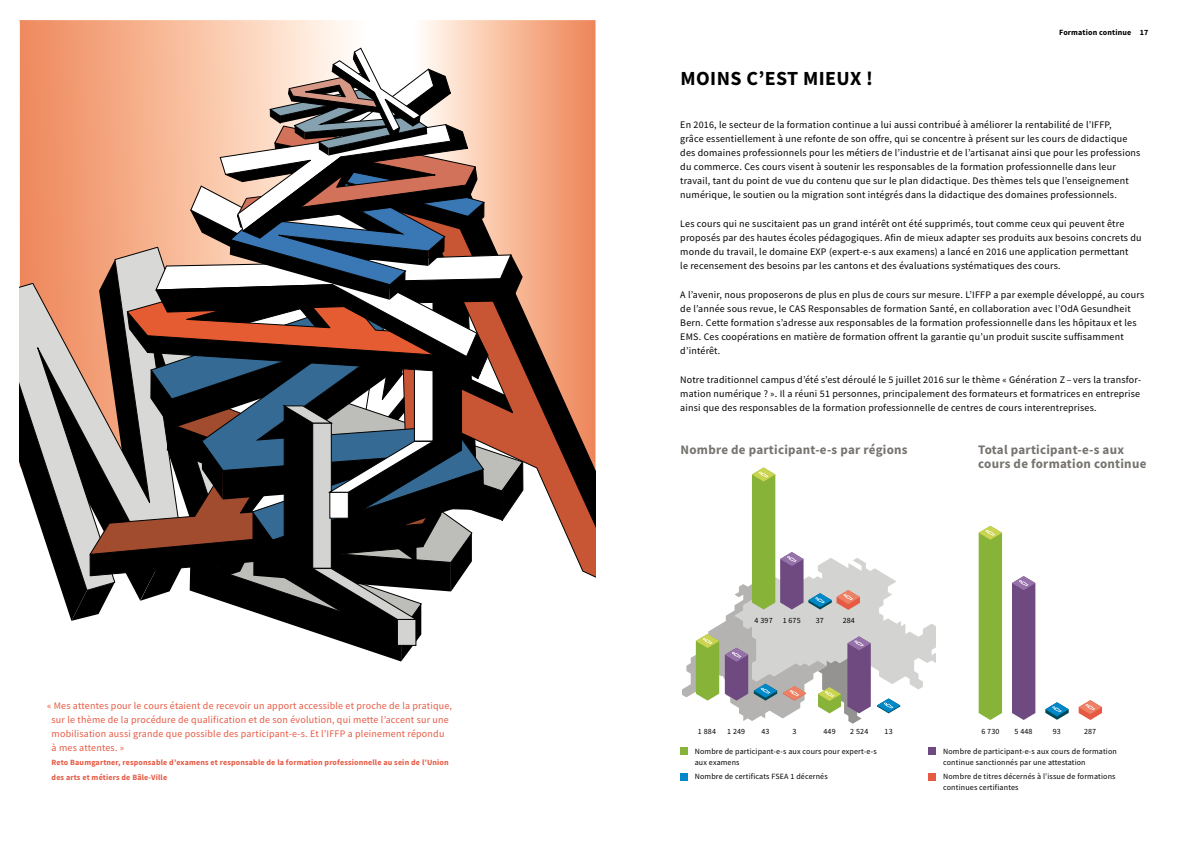
<style>
.page{position:relative;width:1191px;height:842px;background:#fff}
.page>*{position:absolute;margin:0;border:0;box-sizing:border-box;transform-origin:0 0}
.t1{font:700 20px "Source Sans Pro";letter-spacing:.02em;color:#000}
.t2{font:700 13px/14.2px "Source Sans Pro";letter-spacing:.02em;color:#777470}
.t3{font:10px/14.2px "Source Sans Pro";letter-spacing:.02em;color:#000}
.t4{font:10px/14.2px "Source Sans Pro";letter-spacing:.02em;color:#e65a44}
.t5{font:8px/11px "Source Sans Pro";letter-spacing:.02em;color:#000}
.t6{font:700 8px/14.2px "Source Sans Pro";letter-spacing:.02em;color:#e65a44}
.t7{font:700 8px "Source Sans Pro";letter-spacing:.02em;color:#000}
.t8{font:700 6.5px/7.8px "Source Sans Pro";letter-spacing:.065em;color:#000}
</style>
<div class="page">
<svg style="left:539px;top:20px;width:56px;height:148px;background:#f1976e"></svg>
<svg style="left:539px;top:168px;width:56px;height:410px;background:#c88063"></svg>
<svg style="left:20px;top:20px;width:519px;height:641px"></svg>
<svg style="left:682px;top:467px;width:254px;height:257px"></svg>
<svg style="left:978px;top:526px;width:24px;height:194px;background:#91b846"></svg>
<svg style="left:1012px;top:576px;width:23px;height:144px;background:#785588"></svg>
<svg style="left:1045px;top:702px;width:23px;height:18px"></svg>
<svg style="left:1078px;top:700px;width:24px;height:20px"></svg>
<div style="left:680px;top:747px;width:7px;height:8px;background:#88b339"></div>
<div style="left:680px;top:773px;width:7px;height:7px;background:#0088c8"></div>
<div style="left:928px;top:748px;width:7px;height:7px;background:#6f4a80"></div>
<div style="left:928px;top:773px;width:7px;height:7px;background:#e65a44"></div>
<p class="t4" style="left:52px;top:698px;width:402px;text-indent:-5px">« Mes attentes pour le cours étaient de recevoir un apport accessible et proche de la pratique, sur le thème de la procédure de qualification et de son évolution, qui mette l’accent sur une mobilisation aussi grande que possible des participant-e-s. Et l’IFFP a pleinement répondu<br>à mes attentes. »</p>
<p class="t6" style="left:52px;top:755px;width:399px">Reto Baumgartner, responsable d’examens et responsable de la formation professionnelle au sein de l’Union des arts et métiers de Bâle-Ville</p>
<p class="t7" style="left:1059px;top:27px;width:91px">Formation continue 17</p>
<h1 class="t1" style="left:680px;top:65px;width:194px">MOINS C’EST MIEUX !</h1>
<p class="t3" style="left:680px;top:117px;width:462px">En 2016, le secteur de la formation continue a lui aussi contribué à améliorer la rentabilité de l’IFFP,<br>grâce essentiellement à une refonte de son offre, qui se concentre à présent sur les cours de didactique des domaines professionnels pour les métiers de l’industrie et de l’artisanat ainsi que pour les professions du commerce. Ces cours visent à soutenir les responsables de la formation professionnelle dans leur travail, tant du point de vue du contenu que sur le plan didactique. Des thèmes tels que l’enseignement numérique, le soutien ou la migration sont intégrés dans la didactique des domaines professionnels.</p>
<p class="t3" style="left:680px;top:216px;width:463px">Les cours qui ne suscitaient pas un grand intérêt ont été supprimés, tout comme ceux qui peuvent être proposés par des hautes écoles pédagogiques. Afin de mieux adapter ses produits aux besoins concrets du monde du travail, le domaine EXP (expert-e-s aux examens) a lancé en 2016 une application permettant<br>le recensement des besoins par les cantons et des évaluations systématiques des cours.</p>
<p class="t3" style="left:680px;top:287px;width:465px">A l’avenir, nous proposerons de plus en plus de cours sur mesure. L’IFFP a par exemple développé, au cours de l’année sous revue, le CAS Responsables de formation Santé, en collaboration avec l’OdA Gesundheit Bern. Cette formation s’adresse aux responsables de la formation professionnelle dans les hôpitaux et les EMS. Ces coopérations en matière de formation offrent la garantie qu’un produit suscite suffisamment d’intérêt.</p>
<p class="t3" style="left:680px;top:372px;width:462px;text-align:justify">Notre traditionnel campus d’été s’est déroulé le 5 juillet 2016 sur le thème « Génération Z – vers la transfor&shy;mation numérique ? ». Il a réuni 51 personnes, principalement des formateurs et formatrices en entreprise ainsi que des responsables de la formation professionnelle de centres de cours interentreprises.</p>
<h2 class="t2" style="left:680px;top:442px;width:229px">Nombre de participant-e-s par régions</h2>
<h2 class="t2" style="left:978px;top:442px;width:170px">Total participant-e-s aux cours de formation continue</h2>
<p class="t8" style="left:681px;top:250px;width:222px">Anzahl Teilnehmende an Kursen für Prüfungsexpertinnen/-experten<br>Anzahl Teilnehmende an Weiterbildungskursen mit Testat<br>Anzahl abgegebene Zertifikate SVEB 1</p>
<p class="t5" style="left:754px;top:615px;width:20px">4 397</p>
<p class="t5" style="left:782px;top:615px;width:20px">1 675</p>
<p class="t5" style="left:816px;top:615px;width:10px">37</p>
<p class="t5" style="left:842px;top:615px;width:14px">284</p>
<p class="t5" style="left:698px;top:726px;width:20px">1 884</p>
<p class="t5" style="left:727px;top:726px;width:20px">1 249</p>
<p class="t5" style="left:761px;top:726px;width:10px">43</p>
<p class="t5" style="left:792px;top:726px;width:5px">3</p>
<p class="t5" style="left:850px;top:726px;width:20px">2 524</p>
<p class="t5" style="left:884px;top:726px;width:10px">13</p>
<p class="t5" style="left:823px;top:726px;width:14px">449</p>
<p class="t5" style="left:981px;top:726px;width:20px">6 730</p>
<p class="t5" style="left:1014px;top:726px;width:20px">5 448</p>
<p class="t5" style="left:1052px;top:726px;width:10px">93</p>
<p class="t5" style="left:1084px;top:726px;width:14px">287</p>
<p class="t5" style="left:694px;top:746px;width:183px">Nombre de participant-e-s aux cours pour expert-e-s aux examens</p>
<p class="t5" style="left:694px;top:771px;width:134px">Nombre de certificats FSEA 1 décernés</p>
<p class="t5" style="left:943px;top:746px;width:175px">Nombre de participant-e-s aux cours de formation continue sanctionnés par une attestation</p>
<p class="t5" style="left:943px;top:771px;width:174px">Nombre de titres décernés à l’issue de formations continues certifiantes</p>
</div>
